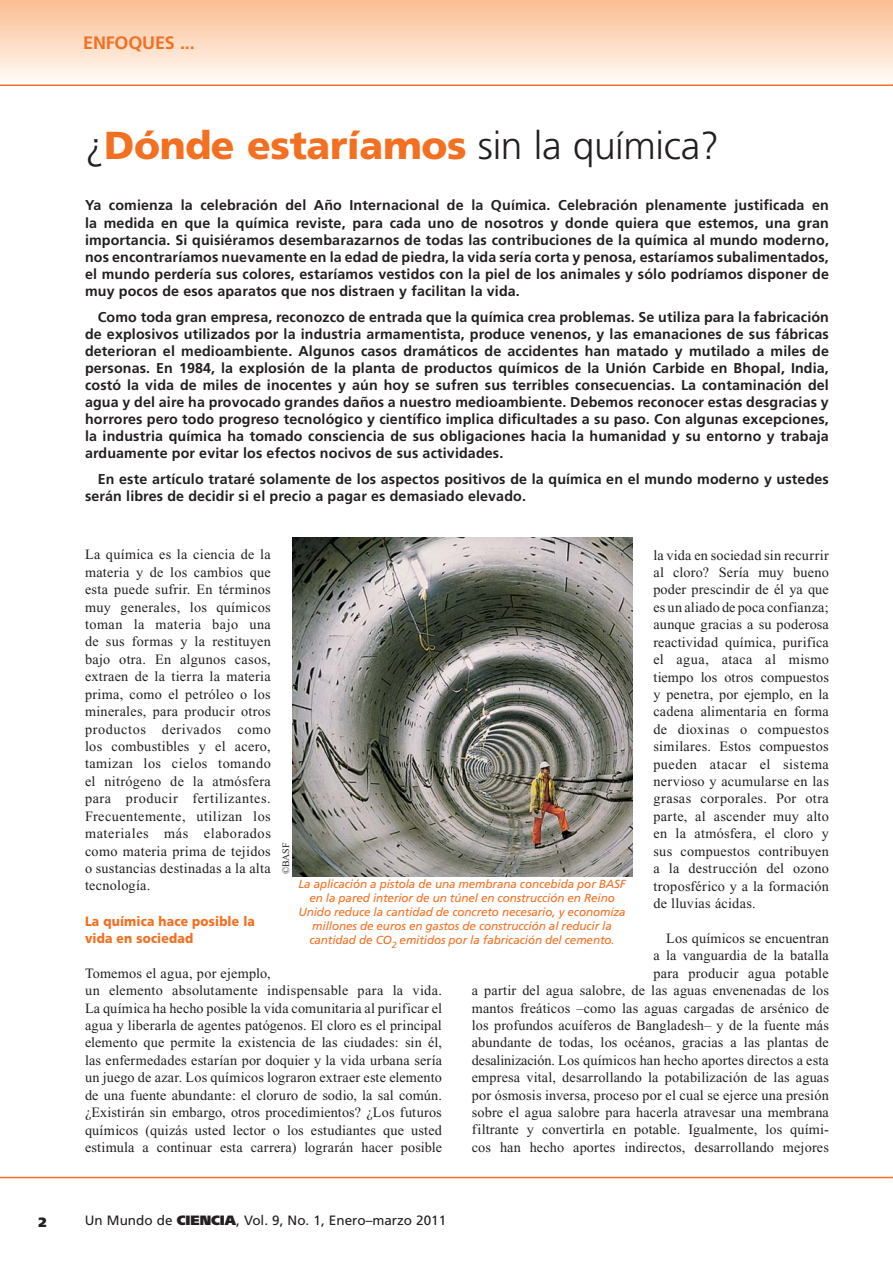
<style>
.page{position:relative;width:893px;height:1263px;background:#fff}
.page>*{position:absolute;margin:0;border:0;box-sizing:border-box;transform-origin:0 0}
.t1{font:900 39px "Frutiger";letter-spacing:-.01em;color:#f36f21}
.t2{font:700 18px "Frutiger";letter-spacing:-.01em;color:#f36f21}
.t3{font:14.25px/17.4px "Times New Roman";letter-spacing:.01em;color:#231f20;text-align:justify}
.t4{font:700 14.25px/17.1px "Frutiger";letter-spacing:.01em;color:#231f20;text-align:justify}
.t5{font:13.5px "Frutiger";color:#231f20}
.t6{font:900 13.5px/17.4px "Frutiger";letter-spacing:.015em;color:#f36f21;scale:.9 1}
.t7{font:900 13.5px "Frutiger";color:#231f20}
.t8{font:italic 11.7px/14.1px "Frutiger";letter-spacing:-.01em;color:#f36f21;text-align:center}
.t9{font:9.9px "Times New Roman";color:#231f20}
.s1{font-weight:300;color:#231f20}
.s2{font-weight:900}
</style>
<div class="page">
<div style="left:0;top:0;width:893px;height:83px;background:linear-gradient(to bottom,#fcbd91,#fffaf6)"></div>
<hr style="left:0;top:1177px;width:893px;height:1px;background:#f36f21">
<hr style="left:0;top:85px;width:893px;height:1px;background:#f36f21">
<svg style="left:892px;top:0;width:1px;height:83px"></svg>
<img style="left:292px;top:537px;width:340px;height:339px">
<p class="t2" style="left:83px;top:35px;width:113px">ENFOQUES ...</p>
<h1 class="t1" style="left:85px;top:130px;width:636px"><span class="s1">¿</span>Dónde estaríamos <span class="s1">sin la química?</span></h1>
<p class="t4" style="left:85px;top:198px;width:745px">Ya comienza la celebración del Año Internacional de la Química. Celebración plenamente justificada en la medida en que la química reviste, para cada uno de nosotros y donde quiera que estemos, una gran importancia. Si quisiéramos desembarazarnos de todas las contribuciones de la química al mundo moderno, nos encontraríamos nuevamente en la edad de piedra, la vida sería corta y penosa, estaríamos subalimentados, el mundo perdería sus colores, estaríamos vestidos con la piel de los animales y sólo podríamos disponer de muy pocos de esos aparatos que nos distraen y facilitan la vida.</p>
<p class="t4" style="left:85px;top:309px;width:745px;text-indent:13px">Como toda gran empresa, reconozco de entrada que la química crea problemas. Se utiliza para la fabricación de explosivos utilizados por la industria armamentista, produce venenos, y las emanaciones de sus fábricas deterioran el medioambiente. Algunos casos dramáticos de accidentes han matado y mutilado a miles de personas. En 1984, la explosión de la planta de productos químicos de la Unión Carbide en Bhopal, India, costó la vida de miles de inocentes y aún hoy se sufren sus terribles consecuencias. La contaminación del agua y del aire ha provocado grandes daños a nuestro medioambiente. Debemos reconocer estas desgracias y horrores pero todo progreso tecnológico y científico implica dificultades a su paso. Con algunas excepciones, la industria química ha tomado consciencia de sus obligaciones hacia la humanidad y su entorno y trabaja arduamente por evitar los efectos nocivos de sus actividades.</p>
<p class="t4" style="left:85px;top:471px;width:745px;text-indent:13px">En este artículo trataré solamente de los aspectos positivos de la química en el mundo moderno y ustedes serán libres de decidir si el precio a pagar es demasiado elevado.</p>
<p class="t3" style="left:85px;top:547px;width:187px">La química es la ciencia de la materia y de los cambios que esta puede sufrir. En términos muy generales, los químicos toman la materia bajo una de sus formas y la restituyen bajo otra. En algunos casos, extraen de la tierra la materia prima, como el petróleo o los minerales, para producir otros productos derivados como los combustibles y el acero, tamizan los cielos tomando el nitrógeno de la atmósfera para producir fertilizantes.<br>Frecuentemente, utilizan los materiales más elaborados como materia prima de tejidos o sustancias destinadas a la alta tecnología.</p>
<p class="t6" style="left:85px;top:913px;width:190px">La química hace posible la vida en sociedad</p>
<p class="t3" style="left:85px;top:966px;width:358px;text-align:left">Tomemos el agua, por ejemplo,<br>un elemento absolutamente indispensable para la vida.<br>La química ha hecho posible la vida comunitaria al purificar el agua y liberarla de agentes patógenos. El cloro es el principal elemento que permite la existencia de las ciudades: sin él, las enfermedades estarían por doquier y la vida urbana sería un juego de azar. Los químicos lograron extraer este elemento de una fuente abundante: el cloruro de sodio, la sal común. ¿Existirán sin embargo, otros procedimientos? ¿Los futuros químicos (quizás usted lector o los estudiantes que usted estimula a continuar esta carrera) lograrán hacer posible</p>
<p class="t3" style="left:653px;top:547px;width:177px">la vida en sociedad sin recurrir al cloro? Sería muy bueno poder prescindir de él ya que es un aliado de poca confianza; aunque gracias a su poderosa reactividad química, purifica el agua, ataca al mismo tiempo los otros compuestos y penetra, por ejemplo, en la cadena alimentaria en forma de dioxinas o compuestos similares. Estos compuestos pueden atacar el sistema nervioso y acumularse en las grasas corporales. Por otra parte, al ascender muy alto en la atmósfera, el cloro y sus compuestos contribuyen a la destrucción del ozono troposférico y a la formación de lluvias ácidas.</p>
<p class="t3" style="left:472px;top:931px;width:359px;text-align:right">Los químicos se encuentran<br>a la vanguardia de la batalla<br>para producir agua potable<br>a partir del agua salobre, de las aguas envenenadas de los mantos freáticos –como las aguas cargadas de arsénico de los profundos acuíferos de Bangladesh– y de la fuente más abundante de todas, los océanos, gracias a las plantas de desalinización. Los químicos han hecho aportes directos a esta empresa vital, desarrollando la potabilización de las aguas por ósmosis inversa, proceso por el cual se ejerce una presión sobre el agua salobre para hacerla atravesar una membrana filtrante y convertirla en potable. Igualmente, los quími&shy;cos han hecho aportes indirectos, desarrollando mejores</p>
<p class="t9" style="left:282px;top:874px;width:33px;rotate:-90deg">©BASF</p>
<p class="t8" style="left:298px;top:878px;width:329px">La aplicación a pistola de una membrana concebida por BASF en la pared interior de un túnel en construcción en Reino Unido reduce la cantidad de concreto necesario, y economiza millones de euros en gastos de construcción al reducir la cantidad de CO<sub>2</sub> emitidos por la fabricación del cemento.</p>
<p class="t7" style="left:38px;top:1217px;width:9px">2</p>
<p class="t5" style="left:85px;top:1215px;width:363px">Un Mundo de <span class="s2">CIENCIA</span>, Vol. 9, No. 1, Enero–marzo 2011</p>
</div>
